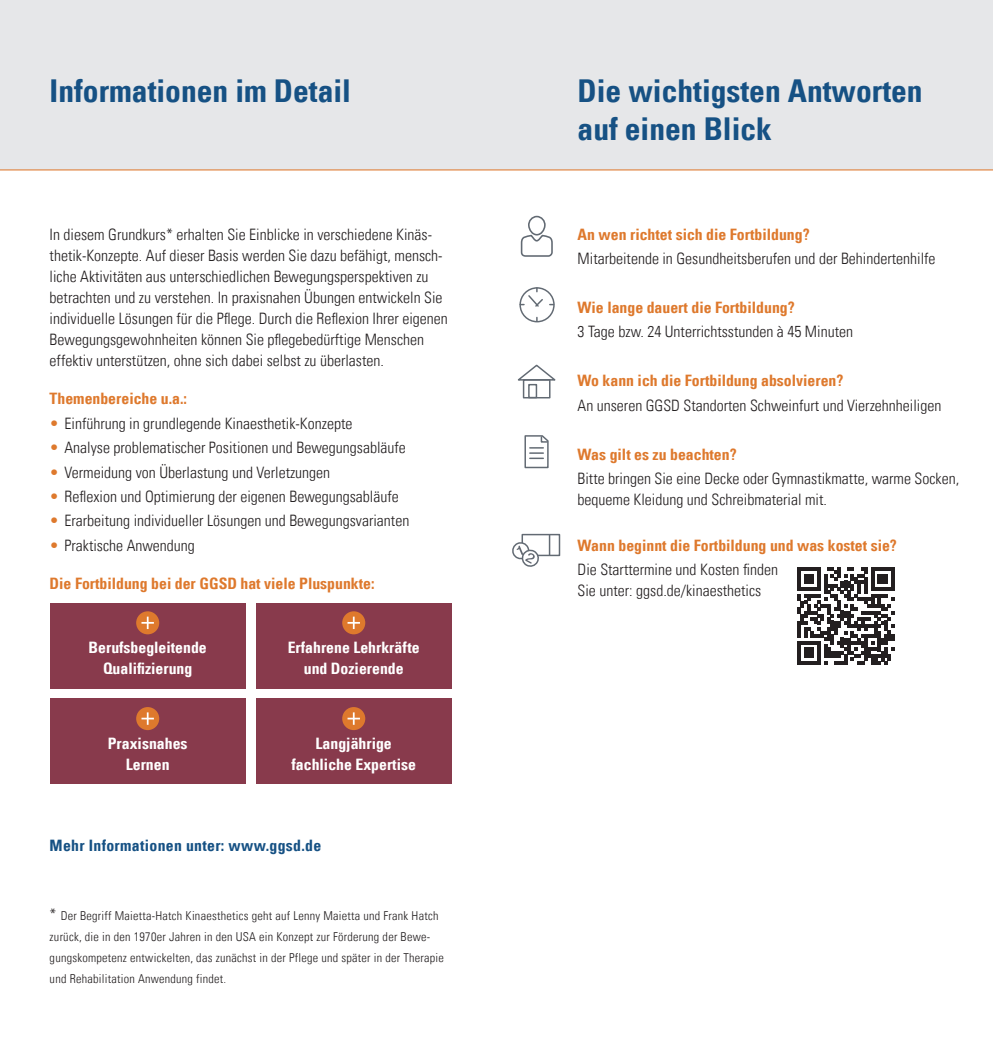
<style>
.page{position:relative;width:993px;height:1042px;background:#fff}
.page>*{position:absolute;margin:0;border:0;box-sizing:border-box;transform-origin:0 0}
.t1{font:31.5px/37.8px "Univers Com 67 Bold Cond";color:#165184}
.t2{font:15.75px/21px "Univers Com 47 Light Cond";color:#231f20}
.Zwischenüberschrift{font:15.75px "Univers Com 67 Bold Cond";color:#de792d}
.t3{font:15.75px/21px "Univers Com 67 Bold Cond";color:#fff;text-align:center}
.Fett___Blau{font:15.75px "Univers Com 67 Bold Cond";letter-spacing:.02em;color:#165184}
.Bulletpoints{font:15.75px "Univers Com 67 Bold Cond";color:#de792d}
.Fett___Blau-2{font:12.25px/21px "Univers Com 47 Light Cond";letter-spacing:.02em;color:#231f20}
.s1{color:#de792d}
.s2{font-size:15.75px}
</style>
<div class="page">
<div style="left:0;top:0;width:992px;height:169px;background:#e6e7e9"></div>
<hr style="left:0;top:169px;width:992px;height:1px;background:#de792d">
<div style="left:519px;top:287px;width:35px;height:35px;border:1px solid #626a73;border-radius:50%"></div>
<svg style="left:520px;top:288px;width:33px;height:20px"></svg>
<div style="left:522px;top:379px;width:28px;height:19px;border:1px solid #626a73"></div>
<svg style="left:517px;top:364px;width:39px;height:18px"></svg>
<div style="left:528px;top:384px;width:9px;height:14px;border:1px solid #626a73"></div>
<div style="left:521px;top:534px;width:39px;height:22px;border:1px solid #626a73"></div>
<hr style="left:548px;top:535px;width:2px;height:20px;background:#626a73">
<svg style="left:512px;top:540px;width:27px;height:27px"></svg>
<svg style="left:520px;top:215px;width:33px;height:42px"></svg>
<svg style="left:797px;top:567px;width:97px;height:97px"></svg>
<div style="left:256px;top:699px;width:195px;height:85px;background:#883a4c"></div>
<div style="left:342px;top:707px;width:23px;height:23px;background:#de792d;border-radius:50%"></div>
<svg style="left:347px;top:712px;width:13px;height:13px"></svg>
<div style="left:50px;top:603px;width:196px;height:85px;background:#883a4c"></div>
<div style="left:136px;top:611px;width:23px;height:23px;background:#de792d;border-radius:50%"></div>
<svg style="left:141px;top:616px;width:13px;height:13px"></svg>
<div style="left:50px;top:699px;width:196px;height:85px;background:#883a4c"></div>
<div style="left:136px;top:707px;width:23px;height:23px;background:#de792d;border-radius:50%"></div>
<svg style="left:141px;top:712px;width:13px;height:13px"></svg>
<div style="left:256px;top:603px;width:195px;height:85px;background:#883a4c"></div>
<div style="left:342px;top:611px;width:23px;height:23px;background:#de792d;border-radius:50%"></div>
<svg style="left:347px;top:616px;width:13px;height:13px"></svg>
<svg style="left:524px;top:435px;width:25px;height:34px"></svg>
<p class="t1" style="left:50px;top:72px;width:303px">Informationen im Detail</p>
<p class="t2" style="left:50px;top:224px;width:399px">In diesem Grundkurs* erhalten Sie Einblicke in verschiedene Kinäs&shy;thetik-Konzepte. Auf dieser Basis werden Sie dazu befähigt, mensch&shy;liche Aktivitäten aus unterschiedlichen Bewegungsperspektiven zu betrachten und zu verstehen. In praxisnahen Übungen entwickeln Sie individuelle Lösungen für die Pflege. Durch die Reflexion Ihrer eigenen Bewegungsgewohnheiten können Sie pflegebedürftige Menschen effektiv unterstützen, ohne sich dabei selbst zu überlasten.</p>
<p class="Zwischenüberschrift" style="left:50px;top:389px;width:139px">Themenbereiche u.a.:</p>
<p class="t2" style="left:50px;top:412px;width:304px"><span class="s1">•</span> Einführung in grundlegende Kinaesthetik-Konzepte</p>
<p class="t2" style="left:50px;top:437px;width:357px"><span class="s1">•</span> Analyse problematischer Positionen und Bewegungsabläufe</p>
<p class="t2" style="left:50px;top:461px;width:282px"><span class="s1">•</span> Vermeidung von Überlastung und Verletzungen</p>
<p class="t2" style="left:50px;top:486px;width:350px"><span class="s1">•</span> Reflexion und Optimierung der eigenen Bewegungsabläufe</p>
<p class="t2" style="left:50px;top:510px;width:361px"><span class="s1">•</span> Erarbeitung individueller Lösungen und Bewegungsvarianten</p>
<p class="t2" style="left:50px;top:535px;width:147px"><span class="s1">•</span> Praktische Anwendung</p>
<p class="Zwischenüberschrift" style="left:50px;top:574px;width:326px">Die Fortbildung bei der GGSD hat viele Pluspunkte:</p>
<p class="t3" style="left:89px;top:637px;width:120px">Berufsbegleitende<br>Qualifizierung</p>
<p class="t3" style="left:108px;top:733px;width:81px">Praxisnahes<br>Lernen</p>
<p class="t3" style="left:288px;top:637px;width:133px">Erfahrene Lehrkräfte und Dozierende</p>
<p class="t3" style="left:291px;top:733px;width:126px">Langjährige fachliche Expertise</p>
<p class="Fett___Blau" style="left:50px;top:836px;width:273px">Mehr Informationen unter: www.ggsd.de</p>
<p class="Fett___Blau-2" style="left:50px;top:905px;width:395px"><span class="s2">*</span> Der Begriff Maietta-Hatch Kinaesthetics geht auf Lenny Maietta und Frank Hatch zurück, die in den 1970er Jahren in den USA ein Konzept zur Förderung der Bewe&shy;gungskompetenz entwickelten, das zunächst in der Pflege und später in der Therapie und Rehabilitation Anwendung findet.</p>
<p class="t1" style="left:577px;top:72px;width:346px">Die wichtigsten Antworten auf einen Blick</p>
<p class="Zwischenüberschrift" style="left:577px;top:224px;width:233px">An wen richtet sich die Fortbildung?</p>
<p class="t2" style="left:577px;top:248px;width:359px">Mitarbeitende in Gesundheitsberufen und der Behindertenhilfe</p>
<p class="Zwischenüberschrift" style="left:577px;top:298px;width:219px">Wie lange dauert die Fortbildung?</p>
<p class="t2" style="left:577px;top:321px;width:277px">3 Tage bzw. 24 Unterrichtsstunden à 45 Minuten</p>
<p class="Zwischenüberschrift" style="left:577px;top:371px;width:267px">Wo kann ich die Fortbildung absolvieren?</p>
<p class="t2" style="left:577px;top:395px;width:365px">An unseren GGSD Standorten Schweinfurt und Vierzehnheiligen</p>
<p class="Bulletpoints" style="left:577px;top:444px;width:160px">Was gilt es zu beachten?</p>
<p class="t2" style="left:577px;top:468px;width:383px">Bitte bringen Sie eine Decke oder Gymnastikmatte, warme Socken, bequeme Kleidung und Schreibmaterial mit.</p>
<p class="Zwischenüberschrift" style="left:577px;top:535px;width:321px">Wann beginnt die Fortbildung und was kostet sie?</p>
<p class="t2" style="left:577px;top:559px;width:202px">Die Starttermine und Kosten finden<br>Sie unter: ggsd.de/kinaesthetics</p>
</div>
